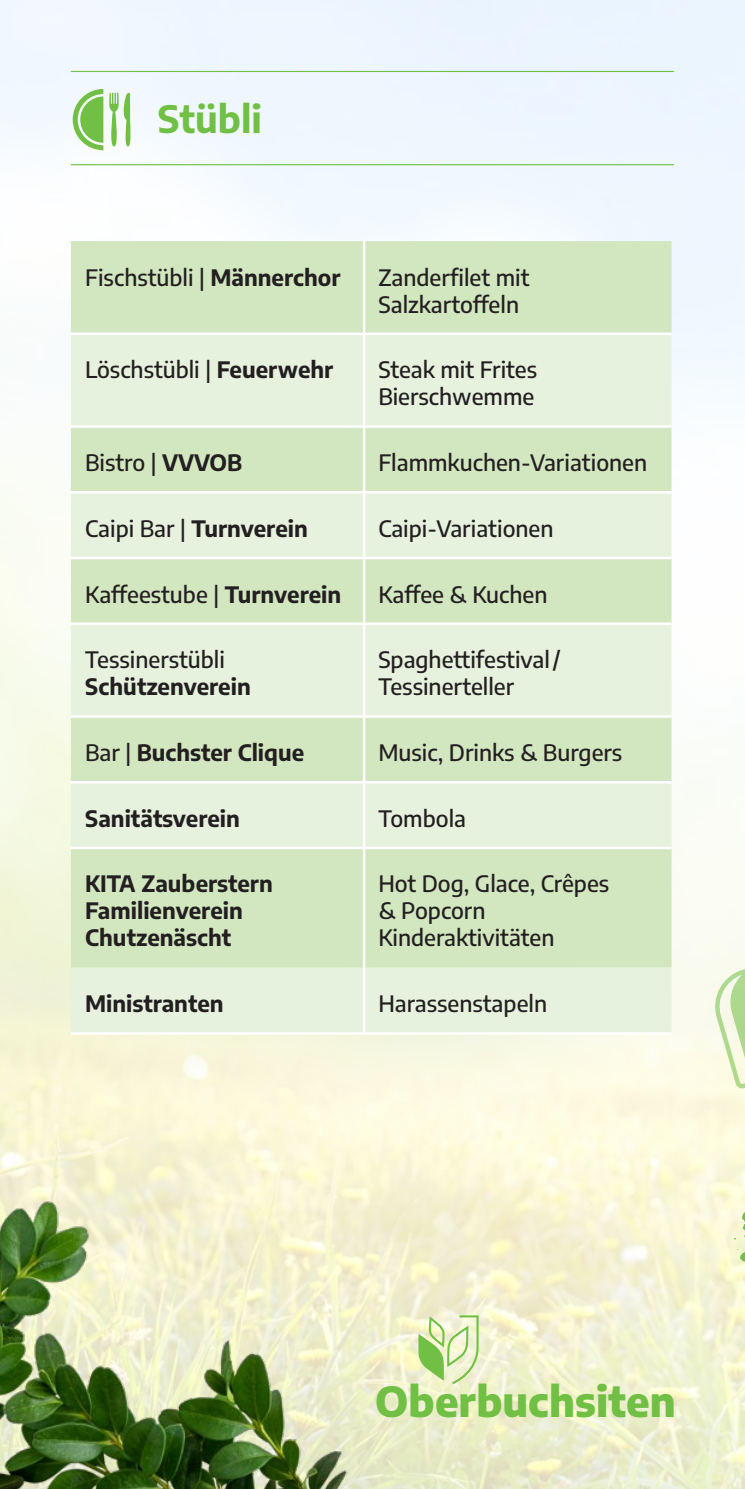
<style>
.page{position:relative;width:745px;height:1489px;background:#fff}
.page>*{position:absolute;margin:0;border:0;box-sizing:border-box;transform-origin:0 0}
.t1{font:100 condensed 41.25px "Encode Sans";color:#71bf44}
.t2{font:700 37.5px "Encode Sans";color:#71bf44}
.t3{font:500 22.5px/27px "Encode Sans";color:#231f20}
.t4{font:700 22.5px/27px "Encode Sans";color:#231f20}
.s1{font-weight:700}
.s2{font-weight:500}
</style>
<div class="page">
<img style="left:0;top:0;width:744px;height:1488px">
<div style="left:71px;top:241px;width:600px;height:91px;background:#d2e7c0"></div>
<svg style="left:71px;top:335px;width:600px;height:697px;background:#ddedd0"></svg>
<hr style="left:362px;top:241px;width:3px;height:91px;background:#fff">
<hr style="left:71px;top:332px;width:293px;height:3px;background:#fff">
<hr style="left:364px;top:332px;width:307px;height:3px;background:#fff">
<hr style="left:362px;top:335px;width:3px;height:90px;background:#fff">
<hr style="left:71px;top:425px;width:293px;height:3px;background:#fff">
<hr style="left:364px;top:425px;width:307px;height:3px;background:#fff">
<hr style="left:362px;top:428px;width:3px;height:63px;background:#fff">
<hr style="left:71px;top:491px;width:293px;height:2px;background:#fff">
<hr style="left:364px;top:491px;width:307px;height:2px;background:#fff">
<hr style="left:362px;top:493px;width:3px;height:63px;background:#fff">
<hr style="left:71px;top:556px;width:293px;height:3px;background:#fff">
<hr style="left:364px;top:556px;width:307px;height:3px;background:#fff">
<hr style="left:362px;top:559px;width:3px;height:63px;background:#fff">
<hr style="left:71px;top:622px;width:293px;height:3px;background:#fff">
<hr style="left:364px;top:622px;width:307px;height:3px;background:#fff">
<hr style="left:362px;top:625px;width:3px;height:90px;background:#fff">
<hr style="left:71px;top:715px;width:293px;height:2px;background:#fff">
<hr style="left:364px;top:715px;width:307px;height:2px;background:#fff">
<hr style="left:362px;top:717px;width:3px;height:64px;background:#fff">
<hr style="left:71px;top:781px;width:293px;height:2px;background:#fff">
<hr style="left:364px;top:781px;width:307px;height:2px;background:#fff">
<hr style="left:362px;top:783px;width:3px;height:63px;background:#fff">
<hr style="left:71px;top:846px;width:293px;height:3px;background:#fff">
<hr style="left:364px;top:846px;width:307px;height:3px;background:#fff">
<hr style="left:362px;top:849px;width:3px;height:118px;background:#fff">
<hr style="left:362px;top:967px;width:3px;height:65px;background:#fff">
<hr style="left:71px;top:1032px;width:293px;height:2px;background:#fff">
<hr style="left:364px;top:1032px;width:307px;height:2px;background:#fff">
<svg style="left:73px;top:89px;width:59px;height:61px"></svg>
<hr style="left:71px;top:164px;width:602px;height:1px;background:#71bf44">
<hr style="left:71px;top:71px;width:602px;height:1px;background:#71bf44">
<img style="left:0;top:1177px;width:382px;height:311px">
<svg style="left:733px;top:1152px;width:11px;height:117px"></svg>
<svg style="left:710px;top:964px;width:34px;height:150px;background:#e7f1cf"></svg>
<svg style="left:418px;top:1315px;width:60px;height:68px;background:#cde4aa"></svg>
<h2 class="t2" style="left:158px;top:94px;width:105px">Stübli</h2>
<p class="t3" style="left:85px;top:263px;width:257px">Fischstübli | <span class="s1">Männerchor</span></p>
<p class="t3" style="left:378px;top:263px;width:152px">Zanderfilet mit<br>Salzkartoffeln</p>
<p class="t3" style="left:85px;top:355px;width:249px">Löschstübli | <span class="s1">Feuerwehr</span></p>
<p class="t3" style="left:378px;top:355px;width:160px">Steak mit Frites<br>Bierschwemme</p>
<p class="t3" style="left:85px;top:448px;width:158px">Bistro | <span class="s1">VVVOB</span></p>
<p class="t3" style="left:378px;top:448px;width:270px">Flammkuchen-Variationen</p>
<p class="t4" style="left:85px;top:514px;width:224px"><span class="s2">Caipi Bar |</span> Turnverein</p>
<p class="t3" style="left:378px;top:514px;width:177px">Caipi-Variationen</p>
<p class="t3" style="left:85px;top:579px;width:257px">Kaffeestube | <span class="s1">Turnverein</span></p>
<p class="t3" style="left:378px;top:579px;width:171px">Kaffee &amp; Kuchen</p>
<p class="t3" style="left:85px;top:645px;width:141px">Tessinerstübli</p>
<p class="t4" style="left:85px;top:672px;width:167px">Schützenverein</p>
<p class="t3" style="left:378px;top:645px;width:183px">Spaghettifestival/<br>Tessinerteller</p>
<p class="t4" style="left:85px;top:738px;width:220px"><span class="s2">Bar |</span> Buchster Clique</p>
<p class="t3" style="left:378px;top:738px;width:245px">Music, Drinks &amp; Burgers</p>
<p class="t4" style="left:85px;top:803px;width:156px">Sanitätsverein</p>
<p class="t3" style="left:378px;top:803px;width:89px">Tombola</p>
<p class="t4" style="left:85px;top:869px;width:189px">KITA Zauberstern<br>Familienverein<br>Chutzenäscht</p>
<p class="t3" style="left:378px;top:869px;width:232px">Hot Dog, Glace, Crêpes &amp; Popcorn<br>Kinderaktivitäten</p>
<p class="t4" style="left:85px;top:989px;width:140px">Ministranten</p>
<p class="t3" style="left:378px;top:989px;width:170px">Harassenstapeln</p>
<h1 class="t1" style="left:375px;top:1373px;width:302px">Oberbuchsiten</h1>
</div>
